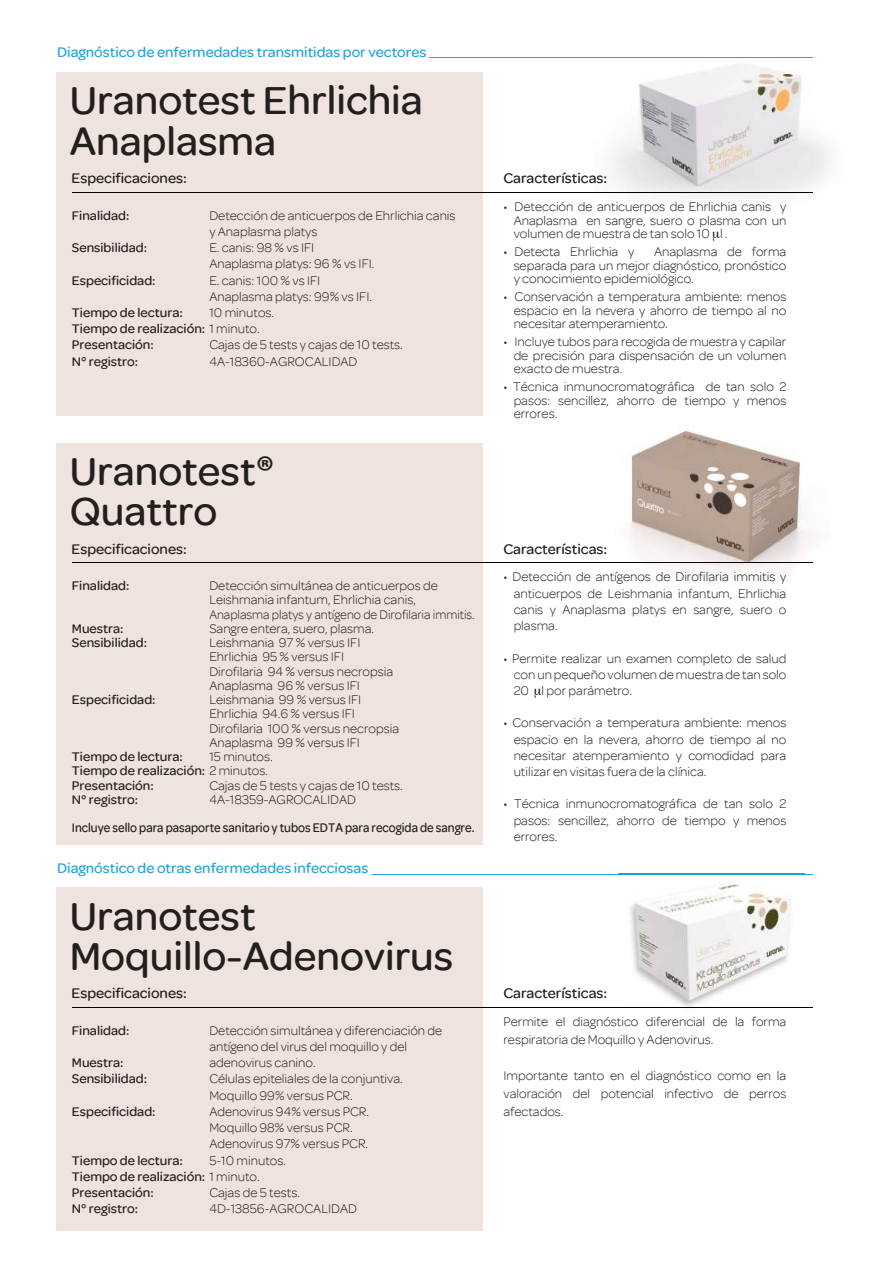
<style>
.page{position:relative;width:883px;height:1261px;background:#fff}
.page>*{position:absolute;margin:0;border:0;box-sizing:border-box;transform-origin:0 0}
.t1{font:500 42px/40.5px "Omnes";color:#241f1f}
.t2{font:500 15px "Omnes";color:#241f1f}
.t3{font:500 15px "Omnes";color:#21a6de}
.t4{font:300 13.5px/16.2px "Omnes";color:#241f1f;text-align:justify}
.t5{font:500 13.5px/16.2px "Omnes";color:#241f1f}
.t6{font:500 13.5px "Omnes";color:#241f1f;scale:.9 1}
.s1{font-weight:300}
.s2{font-family:"Myriad Pro";font-weight:700}
</style>
<div class="page">
<img style="left:629px;top:431px;width:184px;height:143px">
<img style="left:615px;top:57px;width:215px;height:141px">
<div style="left:57px;top:73px;width:426px;height:343px;background:#efe3df"></div>
<hr style="left:72px;top:192px;width:740px;height:1px;background:#060000">
<hr style="left:429px;top:57px;width:383px;height:1px;background:#21a6de">
<div style="left:57px;top:443px;width:426px;height:401px;background:#efe3df"></div>
<hr style="left:72px;top:562px;width:740px;height:1px;background:#060000">
<div style="left:57px;top:887px;width:426px;height:343px;background:#efe3df"></div>
<hr style="left:72px;top:1007px;width:740px;height:1px;background:#060000">
<hr style="left:372px;top:873px;width:440px;height:1px;background:#21a6de">
<img style="left:617px;top:874px;width:187px;height:133px">
<p class="t3" style="left:57px;top:43px;width:371px">Diagnóstico de enfermedades transmitidas por vectores</p>
<h1 class="t1" style="left:70px;top:80px;width:354px">Uranotest Ehrlichia<br>Anaplasma</h1>
<p class="t2" style="left:72px;top:170px;width:117px">Especificaciones:</p>
<p class="t2" style="left:503px;top:170px;width:105px">Características:</p>
<p class="t5" style="left:72px;top:207px;width:59px">Finalidad:</p>
<p class="t5" style="left:72px;top:239px;width:77px">Sensibilidad:</p>
<p class="t5" style="left:72px;top:272px;width:85px">Especificidad:</p>
<p class="t5" style="left:72px;top:304px;width:189px">Tiempo de lectura:<br>Tiempo de realización: <span class="s1">1 minuto.<br></span>Presentación:<br>N° registro:</p>
<p class="t4" style="left:513px;top:200px;width:274px;line-height:13.5px;text-indent:-10px">• Detección de anticuerpos de Ehrlichia canis y Anaplasma en sangre, suero o plasma con un volumen de muestra de tan solo 10 l .</p>
<p class="t4" style="left:503px;top:243px;width:132px">• Detecta Ehrlichia y</p>
<p class="t4" style="left:209px;top:207px;width:248px;text-align:left">Detección de anticuerpos de Ehrlichia canis y Anaplasma platys<br>E. canis: 98 % vs IFI<br>Anaplasma platys: 96 % vs IFI.<br>E. canis: 100 % vs IFI<br>Anaplasma platys: 99% vs IFI.<br>10 minutos.</p>
<p class="t4" style="left:209px;top:337px;width:195px">Cajas de 5 tests y cajas de 10 tests.<br>4A-18360-AGROCALIDAD</p>
<p class="t4" style="left:513px;top:245px;width:274px;line-height:13.5px;text-indent:140px">Anaplasma de forma separada para un mejor diagnóstico, pronóstico y conocimiento epidemiológico.</p>
<p class="t4" style="left:513px;top:290px;width:274px;line-height:13.5px;text-indent:-10px">• Conservación a temperatura ambiente: menos espacio en la nevera y ahorro de tiempo al no necesitar atemperamiento.</p>
<p class="t4" style="left:513px;top:335px;width:274px;line-height:13.5px;text-indent:-10px">• Incluye tubos para recogida de muestra y capilar de precisión para dispensación de un volumen exacto de muestra.</p>
<p class="t4" style="left:513px;top:380px;width:274px;line-height:13.5px;text-indent:-10px">• Técnica inmunocromatográfica de tan solo 2 pasos: sencillez, ahorro de tiempo y menos errores.</p>
<h1 class="t1" style="left:70px;top:450px;width:206px">Uranotest<span class="s2">®<br></span>Quattro</h1>
<p class="t2" style="left:72px;top:540px;width:117px">Especificaciones:</p>
<p class="t2" style="left:503px;top:540px;width:105px">Características:</p>
<p class="t5" style="left:72px;top:577px;width:59px">Finalidad:</p>
<p class="t5" style="left:72px;top:621px;width:77px;line-height:14.2px">Muestra:<br>Sensibilidad:</p>
<p class="t4" style="left:513px;top:568px;width:274px;text-indent:-10px">• Detección de antígenos de Dirofilaria immitis y anticuerpos de Leishmania infantum, Ehrlichia canis y Anaplasma platys en sangre, suero o plasma.</p>
<p class="t4" style="left:513px;top:649px;width:274px;text-indent:-10px">• Permite realizar un examen completo de salud con un pequeño volumen de muestra de tan solo 20 l por parámetro.</p>
<p class="t4" style="left:513px;top:714px;width:274px;text-indent:-10px">• Conservación a temperatura ambiente: menos espacio en la nevera, ahorro de tiempo al no necesitar atemperamiento y comodidad para utilizar en visitas fuera de la clínica.</p>
<p class="t4" style="left:513px;top:795px;width:274px;text-indent:-10px">• Técnica inmunocromatográfica de tan solo 2 pasos: sencillez, ahorro de tiempo y menos errores.</p>
<p class="t4" style="left:209px;top:578px;width:267px;line-height:14.2px;text-align:left">Detección simultánea de anticuerpos de<br>Leishmania infantum, Ehrlichia canis,<br>Anaplasma platys y antígeno de Dirofilaria immitis.<br>Sangre entera, suero, plasma.<br>Leishmania 97 % versus IFI<br>Ehrlichia 95 % versus IFI<br>Dirofilaria 94 % versus necropsia<br>Anaplasma 96 % versus IFI<br>Leishmania 99 % versus IFI<br>Ehrlichia 94.6 % versus IFI<br>Dirofilaria 100 % versus necropsia<br>Anaplasma 99 % versus IFI<br>15 minutos.</p>
<p class="t4" style="left:209px;top:778px;width:195px;line-height:14.2px">Cajas de 5 tests y cajas de 10 tests.<br>4A-18359-AGROCALIDAD</p>
<p class="t5" style="left:72px;top:691px;width:85px">Especificidad:</p>
<p class="t5" style="left:72px;top:749px;width:197px;line-height:14.2px">Tiempo de lectura:<br>Tiempo de realización: <span class="s1">2 minutos.<br></span>Presentación:<br>N° registro:</p>
<p class="t6" style="left:72px;top:820px;width:448px">Incluye sello para pasaporte sanitario y tubos EDTA para recogida de sangre.</p>
<p class="t3" style="left:57px;top:859px;width:313px">Diagnóstico de otras enfermedades infecciosas</p>
<h1 class="t1" style="left:70px;top:895px;width:385px">Uranotest<br>Moquillo-Adenovirus</h1>
<p class="t2" style="left:72px;top:984px;width:117px">Especificaciones:</p>
<p class="t2" style="left:503px;top:984px;width:105px">Características:</p>
<p class="t5" style="left:72px;top:1022px;width:59px">Finalidad:</p>
<p class="t5" style="left:72px;top:1054px;width:77px">Muestra:<br>Sensibilidad:</p>
<p class="t5" style="left:72px;top:1103px;width:85px">Especificidad:</p>
<p class="t5" style="left:72px;top:1151px;width:189px">Tiempo de lectura:<br>Tiempo de realización: <span class="s1">1 minuto.<br></span>Presentación:<br>N° registro:</p>
<p class="t4" style="left:503px;top:1012px;width:284px;line-height:18px">Permite el diagnóstico diferencial de la forma respiratoria de Moquillo y Adenovirus.</p>
<p class="t4" style="left:503px;top:1066px;width:284px;line-height:18px">Importante tanto en el diagnóstico como en la valoración del potencial infectivo de perros afectados.</p>
<p class="t4" style="left:209px;top:1022px;width:234px;text-align:left">Detección simultánea y diferenciación de antígeno del virus del moquillo y del adenovirus canino.<br>Células epiteliales de la conjuntiva.<br>Moquillo 99% versus PCR.<br>Adenovirus 94% versus PCR.<br>Moquillo 98% versus PCR.<br>Adenovirus 97% versus PCR.<br>5-10 minutos.</p>
<p class="t4" style="left:209px;top:1184px;width:149px">Cajas de 5 tests.<br>4D-13856-AGROCALIDAD</p>
</div>
